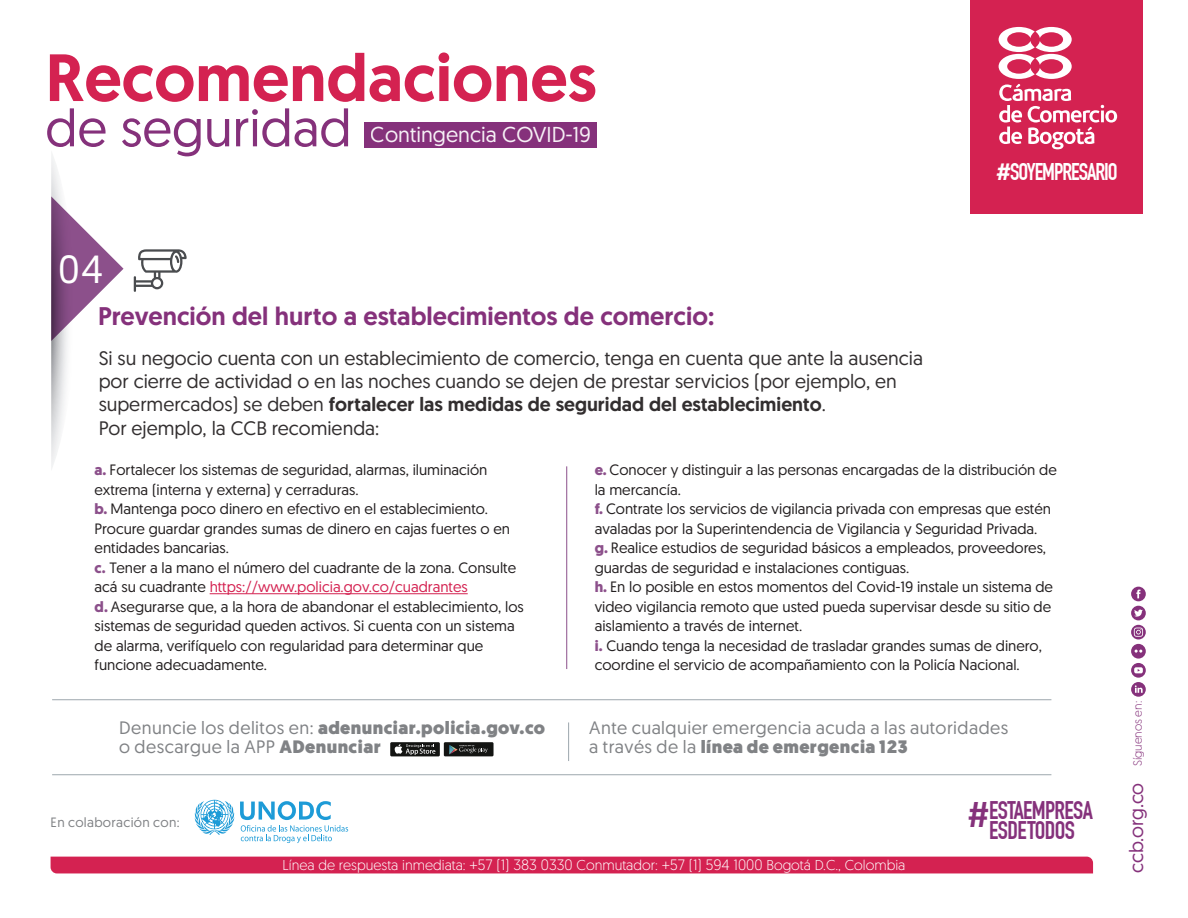
<style>
.page{position:relative;width:1188px;height:918px;background:#fff}
.page>*{position:absolute;margin:0;border:0;box-sizing:border-box;transform-origin:0 0}
.t1{font:500 66.75px "Geomanist";color:#d42251}
.t2{font:52.5px "Geomanist";color:#85317b}
.t3{font:39.15px "Geomanist";color:#fff}
.t4{font:500 25.5px "Geomanist";color:#85317b}
.t5{font:700 24.9px/19.5px "DIN Condensed";letter-spacing:-.025em;color:#85317b;text-align:center}
.t6{font:700 23.7px "DIN Condensed";letter-spacing:-.045em;color:#fff}
.t7{font:21.6px "Geomanist";color:#fff}
.t8{font:19.5px/23.4px "Geomanist";color:#231f20}
.t9{font:19.5px "Geomanist";letter-spacing:-.015em;color:#85317b}
.t10{font:18px/19.5px "Geomanist";letter-spacing:.025em;color:#808285}
.t11{font:15px/19.5px "Geomanist";color:#231f20}
.t12{font:300 14.25px "Geomanist";color:#fff}
.t13{font:13.5px "Geomanist";letter-spacing:.025em;color:#808285}
.t14{font:300 11.85px "Geomanist";color:#85317b}
.s1{font-family:"Geomanist";font-weight:500}
.s2{font-weight:500}
.s3{font-weight:700;color:#8c508b}
.s4{color:#d42251}
.s5{font-weight:900}
.s6{font-size:15px}
.s7{font-family:"DIN Pro";font-weight:500;font-size:34.95px}
</style>
<div class="page">
<div style="left:365px;top:122px;width:232px;height:25px;background:#85317b"></div>
<div style="left:51px;top:857px;width:1042px;height:16px;background:#d42251"></div>
<svg style="left:1131px;top:587px;width:15px;height:110px"></svg>
<div style="left:970px;top:0;width:173px;height:213px;background:#d42251"></div>
<svg style="left:999px;top:27px;width:118px;height:122px"></svg>
<svg style="left:51px;top:154px;width:73px;height:314px"></svg>
<div style="left:390px;top:742px;width:50px;height:14px;background:#131412"></div>
<svg style="left:394px;top:744px;width:41px;height:11px"></svg>
<div style="left:444px;top:742px;width:50px;height:14px;background:#131412"></div>
<svg style="left:449px;top:745px;width:39px;height:9px"></svg>
<hr style="left:568px;top:722px;width:1px;height:39px;background:#9da7ad">
<hr style="left:52px;top:699px;width:999px;height:1px;background:#9da7ad">
<hr style="left:566px;top:466px;width:1px;height:203px;background:#8c508b">
<hr style="left:52px;top:774px;width:999px;height:1px;background:#9da7ad">
<hr style="left:210px;top:593px;width:258px;height:1px;background:#d42251">
<svg style="left:134px;top:249px;width:53px;height:43px"></svg>
<svg style="left:195px;top:800px;width:153px;height:43px"></svg>
<h1 class="t1" style="left:45px;top:33px;width:553px">Recomendaciones</h1>
<h2 class="t2" style="left:45px;top:94px;width:308px">de seguridad</h2>
<h3 class="t7" style="left:371px;top:120px;width:222px">Contingencia COVID-19</h3>
<h3 class="t6" style="left:996px;top:157px;width:123px"><span class="s1">#</span>SOYEMPRESARIO</h3>
<h3 class="t3" style="left:58px;top:244px;width:46px">04</h3>
<h3 class="t4" style="left:98px;top:299px;width:618px">Prevención del hurto a establecimientos de comercio:</h3>
<p class="t8" style="left:99px;top:346px;width:826px">Si su negocio cuenta con un establecimiento de comercio, tenga en cuenta que ante la ausencia por cierre de actividad o en las noches cuando se dejen de prestar servicios (por ejemplo, en supermercados) se deben <span class="s2">fortalecer las medidas de seguridad del establecimiento</span>.<br>Por ejemplo, la CCB recomienda:</p>
<p class="t11" style="left:95px;top:460px;width:431px"><span class="s3">a.</span> Fortalecer los sistemas de seguridad, alarmas, iluminación extrema (interna y externa) y cerraduras.<br><span class="s3">b.</span> Mantenga poco dinero en efectivo en el establecimiento.<br>Procure guardar grandes sumas de dinero en cajas fuertes o en entidades bancarias.<br><span class="s3">c.</span> Tener a la mano el número del cuadrante de la zona. Consulte acá su cuadrante <span class="s4">https://www.policia.gov.co/cuadrantes<br></span><span class="s3">d.</span> Asegurarse que, a la hora de abandonar el establecimiento, los sistemas de seguridad queden activos. Si cuenta con un sistema de alarma, verifíquelo con regularidad para determinar que funcione adecuadamente.</p>
<p class="t11" style="left:595px;top:460px;width:464px"><span class="s3">e.</span> Conocer y distinguir a las personas encargadas de la distribución de la mercancía.<br><span class="s3">f.</span> Contrate los servicios de vigilancia privada con empresas que estén avaladas por la Superintendencia de Vigilancia y Seguridad Privada.<br><span class="s3">g.</span> Realice estudios de seguridad básicos a empleados, proveedores, guardas de seguridad e instalaciones contiguas.<br><span class="s3">h.</span> En lo posible en estos momentos del Covid-19 instale un sistema de video vigilancia remoto que usted pueda supervisar desde su sitio de aislamiento a través de internet.<br><span class="s3">i.</span> Cuando tenga la necesidad de trasladar grandes sumas de dinero, coordine el servicio de acompañamiento con la Policía Nacional.</p>
<p class="t10" style="left:119px;top:717px;width:427px">Denuncie los delitos en: <span class="s5">adenunciar.policia.gov.co </span>o descargue la APP <span class="s5">ADenunciar</span></p>
<p class="t10" style="left:589px;top:717px;width:421px">Ante cualquier emergencia acuda a las autoridades a través de la <span class="s5">línea de emergencia 123</span></p>
<p class="t13" style="left:51px;top:813px;width:131px">En colaboración con:</p>
<p class="t12" style="left:283px;top:855px;width:624px">Línea de respuesta inmediata: <span class="s6">+57 (1) 383 0330</span> Conmutador: <span class="s6">+57 (1) 594 1000</span> Bogotá D.C., Colombia</p>
<h3 class="t5" style="left:966px;top:801px;width:128px"><span class="s7">#</span>ESTAEMPRESA<br>ESDETODOS</h3>
<p class="t14" style="left:1130px;top:766px;width:66px;rotate:-90deg">Síguenos en:</p>
<h3 class="t9" style="left:1124px;top:873px;width:92px;rotate:-90deg">ccb.org.co</h3>
</div>
